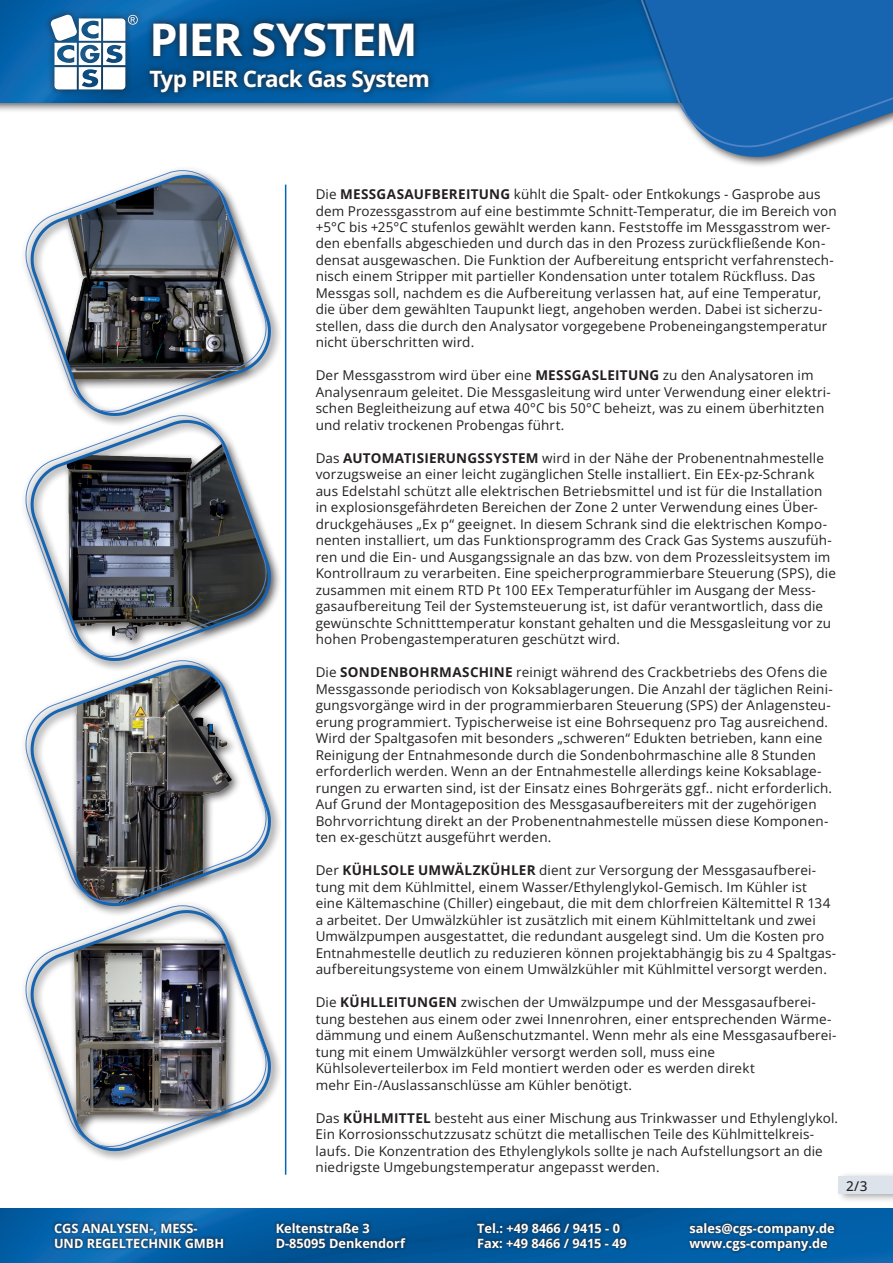
<style>
.page{position:relative;width:893px;height:1263px;background:#fff}
.page>*{position:absolute;margin:0;border:0;box-sizing:border-box;transform-origin:0 0}
.t1{font:700 45px "Open Sans";letter-spacing:-.03em;color:#fff}
.t2{font:700 22.5px "Open Sans";letter-spacing:-.03em;color:#fff}
.t3{font:13.5px/16.5px "Open Sans";letter-spacing:.01em;color:#231f20}
.t4{font:500 13.5px "Open Sans";color:#231f20}
.t5{font:700 12.75px/15px "Open Sans";color:#fff}
.s1{font-weight:700}
</style>
<div class="page">
<img style="left:0;top:1209px;width:893px;height:54px">
<div style="left:0;top:0;width:893px;height:113px;background:#231f20;opacity:.75"></div>
<img style="left:0;top:0;width:592px;height:102px">
<div style="left:592px;top:0;width:301px;height:168px;background:#231f20;opacity:.75"></div>
<svg style="left:598px;top:147px;width:295px;height:16px"></svg>
<svg style="left:595px;top:0;width:298px;height:147px;background:#3277b8"></svg>
<div style="left:44px;top:8px;width:100px;height:88px;background:#231f20;opacity:.75"></div>
<svg style="left:50px;top:14px;width:88px;height:76px"></svg>
<svg style="left:24px;top:672px;width:248px;height:228px"></svg>
<div style="left:20px;top:900px;width:262px;height:262px;background:#231f20;opacity:.75"></div>
<svg style="left:27px;top:906px;width:248px;height:249px"></svg>
<img style="left:24px;top:905px;width:248px;height:242px">
<div style="left:20px;top:410px;width:262px;height:262px;background:#231f20;opacity:.75"></div>
<svg style="left:27px;top:427px;width:248px;height:238px"></svg>
<svg style="left:24px;top:427px;width:248px;height:230px"></svg>
<div style="left:20px;top:165px;width:262px;height:262px;background:#231f20;opacity:.75"></div>
<svg style="left:27px;top:171px;width:248px;height:249px"></svg>
<svg style="left:24px;top:170px;width:248px;height:242px"></svg>
<svg style="left:474px;top:1219px;width:156px;height:31px;background:#08487b"></svg>
<svg style="left:686px;top:1219px;width:151px;height:35px;background:#085087"></svg>
<svg style="left:51px;top:1220px;width:176px;height:30px;background:#11558b"></svg>
<svg style="left:273px;top:1219px;width:136px;height:31px;background:#08487c"></svg>
<svg style="left:143px;top:16px;width:292px;height:83px;background:#09497c"></svg>
<div style="left:836px;top:1171px;width:57px;height:32px;background:#231f20;opacity:.39"></div>
<div style="left:839px;top:1176px;width:54px;height:18px;background:#dce3eb"></div>
<hr style="left:285px;top:185px;width:1px;height:990px;background:#0166b3">
<h1 class="t1" style="left:149px;top:8px;width:270px">PIER SYSTEM</h1>
<h2 class="t2" style="left:149px;top:63px;width:282px">Typ PIER Crack Gas System</h2>
<p class="t3" style="left:316px;top:185px;width:522px">Die <span class="s1">MESSGASAUFBEREITUNG</span> kühlt die Spalt- oder Entkokungs - Gasprobe aus dem Prozessgasstrom auf eine bestimmte Schnitt-Temperatur, die im Bereich von +5°C bis +25°C stufenlos gewählt werden kann. Feststoffe im Messgasstrom wer&shy;den ebenfalls abgeschieden und durch das in den Prozess zurückfließende Kon&shy;densat ausgewaschen. Die Funktion der Aufbereitung entspricht verfahrenstech&shy;nisch einem Stripper mit partieller Kondensation unter totalem Rückfluss. Das Messgas soll, nachdem es die Aufbereitung verlassen hat, auf eine Temperatur, die über dem gewählten Taupunkt liegt, angehoben werden. Dabei ist sicherzu&shy;stellen, dass die durch den Analysator vorgegebene Probeneingangstemperatur nicht überschritten wird.</p>
<p class="t3" style="left:316px;top:367px;width:517px">Der Messgasstrom wird über eine <span class="s1">MESSGASLEITUNG</span> zu den Analysatoren im Analysenraum geleitet. Die Messgasleitung wird unter Verwendung einer elektri&shy;schen Begleitheizung auf etwa 40°C bis 50°C beheizt, was zu einem überhitzten und relativ trockenen Probengas führt.</p>
<p class="t3" style="left:316px;top:449px;width:522px">Das <span class="s1">AUTOMATISIERUNGSSYSTEM</span> wird in der Nähe der Probenentnahmestelle vorzugsweise an einer leicht zugänglichen Stelle installiert. Ein EEx-pz-Schrank aus Edelstahl schützt alle elektrischen Betriebsmittel und ist für die Installation in explosionsgefährdeten Bereichen der Zone 2 unter Verwendung eines Über&shy;druckgehäuses „Ex p“ geeignet. In diesem Schrank sind die elektrischen Kompo&shy;nenten installiert, um das Funktionsprogramm des Crack Gas Systems auszufüh&shy;ren und die Ein- und Ausgangssignale an das bzw. von dem Prozessleitsystem im Kontrollraum zu verarbeiten. Eine speicherprogrammierbare Steuerung (SPS), die zusammen mit einem RTD Pt 100 EEx Temperaturfühler im Ausgang der Mess&shy;gasaufbereitung Teil der Systemsteuerung ist, ist dafür verantwortlich, dass die gewünschte Schnitttemperatur konstant gehalten und die Messgasleitung vor zu hohen Probengastemperaturen geschützt wird.</p>
<p class="t3" style="left:316px;top:664px;width:519px">Die <span class="s1">SONDENBOHRMASCHINE</span> reinigt während des Crackbetriebs des Ofens die Messgassonde periodisch von Koksablagerungen. Die Anzahl der täglichen Reini&shy;gungsvorgänge wird in der programmierbaren Steuerung (SPS) der Anlagensteu&shy;erung programmiert. Typischerweise ist eine Bohrsequenz pro Tag ausreichend.<br>Wird der Spaltgasofen mit besonders „schweren“ Edukten betrieben, kann eine Reinigung der Entnahmesonde durch die Sondenbohrmaschine alle 8 Stunden erforderlich werden. Wenn an der Entnahmestelle allerdings keine Koksablage&shy;rungen zu erwarten sind, ist der Einsatz eines Bohrgeräts ggf.. nicht erforderlich.<br>Auf Grund der Montageposition des Messgasaufbereiters mit der zugehörigen Bohrvorrichtung direkt an der Probenentnahmestelle müssen diese Komponen&shy;ten ex-geschützt ausgeführt werden.</p>
<p class="t3" style="left:316px;top:862px;width:522px">Der <span class="s1">KÜHLSOLE UMWÄLZKÜHLER</span> dient zur Versorgung der Messgasaufberei&shy;tung mit dem Kühlmittel, einem Wasser/Ethylenglykol-Gemisch. Im Kühler ist eine Kältemaschine (Chiller) eingebaut, die mit dem chlorfreien Kältemittel R 134 a arbeitet. Der Umwälzkühler ist zusätzlich mit einem Kühlmitteltank und zwei Umwälzpumpen ausgestattet, die redundant ausgelegt sind. Um die Kosten pro Entnahmestelle deutlich zu reduzieren können projektabhängig bis zu 4 Spaltgas&shy;aufbereitungsysteme von einem Umwälzkühler mit Kühlmittel versorgt werden.</p>
<p class="t3" style="left:316px;top:994px;width:522px">Die <span class="s1">KÜHLLEITUNGEN</span> zwischen der Umwälzpumpe und der Messgasaufberei&shy;tung bestehen aus einem oder zwei Innenrohren, einer entsprechenden Wärme&shy;dämmung und einem Außenschutzmantel. Wenn mehr als eine Messgasaufberei&shy;tung mit einem Umwälzkühler versorgt werden soll, muss eine Kühlsoleverteilerbox im Feld montiert werden oder es werden direkt<br>mehr Ein-/Auslassanschlüsse am Kühler benötigt.</p>
<p class="t3" style="left:316px;top:1109px;width:524px">Das <span class="s1">KÜHLMITTEL</span> besteht aus einer Mischung aus Trinkwasser und Ethylenglykol.<br>Ein Korrosionsschutzzusatz schützt die metallischen Teile des Kühlmittelkreis&shy;laufs. Die Konzentration des Ethylenglykols sollte je nach Aufstellungsort an die niedrigste Umgebungstemperatur angepasst werden.</p>
<p class="t4" style="left:846px;top:1176px;width:23px">2/3</p>
<p class="t5" style="left:54px;top:1220px;width:172px">CGS ANALYSEN-, MESS-<br>UND REGELTECHNIK GMBH</p>
<p class="t5" style="left:276px;top:1220px;width:131px">Keltenstraße 3<br>D-85095 Denkendorf</p>
<p class="t5" style="left:477px;top:1220px;width:151px">Tel.: +49 8466 / 9415 - 0<br>Fax: +49 8466 / 9415 - 49</p>
<p class="t5" style="left:690px;top:1220px;width:147px">sales@cgs-company.de www.cgs-company.de</p>
</div>
